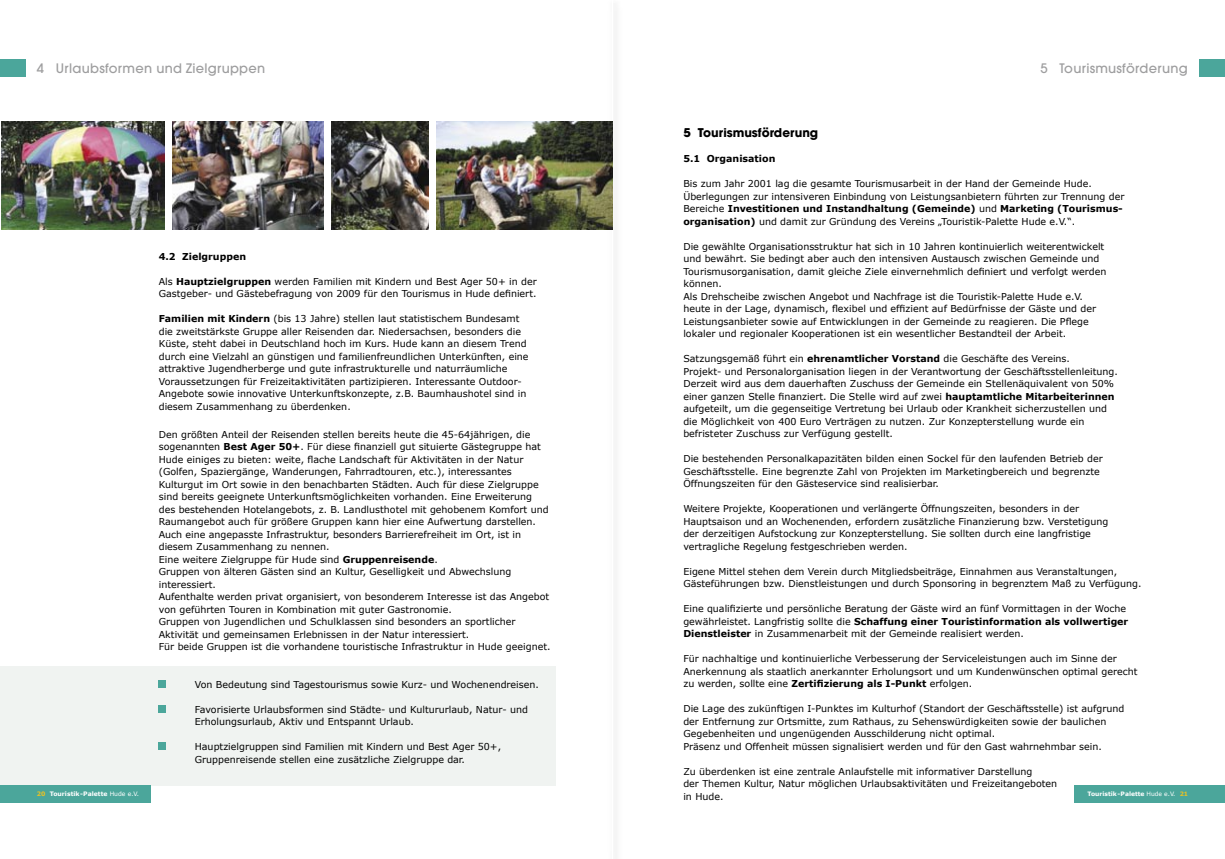
<style>
.page{position:relative;width:1225px;height:859px;background:#fff}
.page>*{position:absolute;margin:0;border:0;box-sizing:border-box;transform-origin:0 0}
.t1{font:500 13px "Avant Garde";letter-spacing:.02em;color:#9e9e9f}
.t2{font:700 12px "Avant Garde";color:#000}
.t3{font:9.5px/12.5px "Verdana";color:#000}
.t4{font:700 9.5px "Verdana";color:#000}
.t5{font:700 6.1px "Verdana";color:#fff}
.t6{font:700 6px "Verdana";color:#fff}
.s1{color:#e6c126}
.s2{font-weight:400}
.s3{font-weight:700}
</style>
<div class="page">
<div style="left:0;top:666px;width:555px;height:119px;background:#f0f3f1"></div>
<div style="left:0;top:60px;width:26px;height:17px;background:#4ba69b"></div>
<div style="left:0;top:785px;width:150px;height:17px;background:#4ba69b"></div>
<div style="left:159px;top:680px;width:7px;height:7px;background:#4ba69b"></div>
<div style="left:159px;top:705px;width:7px;height:7px;background:#4ba69b"></div>
<div style="left:159px;top:743px;width:7px;height:7px;background:#4ba69b"></div>
<img style="left:332px;top:122px;width:96px;height:108px">
<img style="left:173px;top:122px;width:150px;height:108px">
<img style="left:437px;top:122px;width:175px;height:108px">
<img style="left:1px;top:122px;width:163px;height:108px">
<div style="left:1199px;top:60px;width:26px;height:17px;background:#4ba69b"></div>
<div style="left:1074px;top:785px;width:151px;height:17px;background:#4ba69b"></div>
<h1 class="t1" style="left:37px;top:61px;width:230px">4 Urlaubsformen und Zielgruppen</h1>
<p class="t5" style="left:37px;top:790px;width:104px"><span class="s1">20</span> Touristik-Palette <span class="s2">Hude e.V.</span></p>
<p class="t4" style="left:159px;top:250px;width:89px">4.2 Zielgruppen</p>
<p class="t3" style="left:159px;top:275px;width:379px">Als <span class="s3">Hauptzielgruppen</span> werden Familien mit Kindern und Best Ager 50+ in der<br>Gastgeber- und Gästebefragung von 2009 für den Tourismus in Hude definiert.</p>
<p class="t3" style="left:159px;top:312px;width:371px"><span class="s3">Familien mit Kindern</span> (bis 13 Jahre) stellen laut statistischem Bundesamt die zweitstärkste Gruppe aller Reisenden dar. Niedersachsen, besonders die Küste, steht dabei in Deutschland hoch im Kurs. Hude kann an diesem Trend durch eine Vielzahl an günstigen und familienfreundlichen Unterkünften, eine attraktive Jugendherberge und gute infrastrukturelle und naturräumliche Voraussetzungen für Freizeitaktivitäten partizipieren. Interessante Outdoor-Angebote sowie innovative Unterkunftskonzepte, z.B. Baumhaushotel sind in diesem Zusammenhang zu überdenken.</p>
<p class="t3" style="left:159px;top:428px;width:393px">Den größten Anteil der Reisenden stellen bereits heute die 45-64jährigen, die sogenannten <span class="s3">Best Ager 50+</span>. Für diese finanziell gut situierte Gästegruppe hat Hude einiges zu bieten: weite, flache Landschaft für Aktivitäten in der Natur (Golfen, Spaziergänge, Wanderungen, Fahrradtouren, etc.), interessantes Kulturgut im Ort sowie in den benachbarten Städten. Auch für diese Zielgruppe sind bereits geeignete Unterkunftsmöglichkeiten vorhanden. Eine Erweiterung des bestehenden Hotelangebots, z. B. Landlusthotel mit gehobenem Komfort und Raumangebot auch für größere Gruppen kann hier eine Aufwertung darstellen.<br>Auch eine angepasste Infrastruktur, besonders Barrierefreiheit im Ort, ist in diesem Zusammenhang zu nennen.<br>Eine weitere Zielgruppe für Hude sind <span class="s3">Gruppenreisende</span>.<br>Gruppen von älteren Gästen sind an Kultur, Geselligkeit und Abwechslung interessiert.<br>Aufenthalte werden privat organisiert, von besonderem Interesse ist das Angebot von geführten Touren in Kombination mit guter Gastronomie.<br>Gruppen von Jugendlichen und Schulklassen sind besonders an sportlicher Aktivität und gemeinsamen Erlebnissen in der Natur interessiert.<br>Für beide Gruppen ist die vorhandene touristische Infrastruktur in Hude geeignet.</p>
<p class="t3" style="left:195px;top:678px;width:346px">Von Bedeutung sind Tagestourismus sowie Kurz- und Wochenendreisen.</p>
<p class="t3" style="left:195px;top:703px;width:335px">Favorisierte Urlaubsformen sind Städte- und Kultururlaub, Natur- und<br>Erholungsurlaub, Aktiv und Entspannt Urlaub.</p>
<p class="t3" style="left:195px;top:740px;width:308px">Hauptzielgruppen sind Familien mit Kindern und Best Ager 50+,<br>Gruppenreisende stellen eine zusätzliche Zielgruppe dar.</p>
<h1 class="t1" style="left:1040px;top:61px;width:149px">5 Tourismusförderung</h1>
<p class="t2" style="left:683px;top:125px;width:136px">5 Tourismusförderung</p>
<p class="t4" style="left:683px;top:153px;width:94px">5.1 Organisation</p>
<p class="t3" style="left:683px;top:177px;width:443px">Bis zum Jahr 2001 lag die gesamte Tourismusarbeit in der Hand der Gemeinde Hude.<br>Überlegungen zur intensiveren Einbindung von Leistungsanbietern führten zur Trennung der Bereiche <span class="s3">Investitionen und Instandhaltung (Gemeinde)</span> und <span class="s3">Marketing (Tourismus&shy;organisation)</span> und damit zur Gründung des Vereins „Touristik-Palette Hude e.V.“.</p>
<p class="t3" style="left:683px;top:240px;width:424px">Die gewählte Organisationsstruktur hat sich in 10 Jahren kontinuierlich weiterentwickelt und bewährt. Sie bedingt aber auch den intensiven Austausch zwischen Gemeinde und Tourismusorganisation, damit gleiche Ziele einvernehmlich definiert und verfolgt werden können.<br>Als Drehscheibe zwischen Angebot und Nachfrage ist die Touristik-Palette Hude e.V. heute in der Lage, dynamisch, flexibel und effizient auf Bedürfnisse der Gäste und der Leistungsanbieter sowie auf Entwicklungen in der Gemeinde zu reagieren. Die Pflege lokaler und regionaler Kooperationen ist ein wesentlicher Bestandteil der Arbeit.</p>
<p class="t3" style="left:683px;top:352px;width:436px">Satzungsgemäß führt ein <span class="s3">ehrenamtlicher Vorstand</span> die Geschäfte des Vereins.<br>Projekt- und Personalorganisation liegen in der Verantwortung der Geschäftsstellenleitung.<br>Derzeit wird aus dem dauerhaften Zuschuss der Gemeinde ein Stellenäquivalent von 50% einer ganzen Stelle finanziert. Die Stelle wird auf zwei <span class="s3">hauptamtliche Mitarbeiterinnen </span>aufgeteilt, um die gegenseitige Vertretung bei Urlaub oder Krankheit sicherzustellen und die Möglichkeit von 400 Euro Verträgen zu nutzen. Zur Konzepterstellung wurde ein befristeter Zuschuss zur Verfügung gestellt.</p>
<p class="t3" style="left:683px;top:452px;width:421px">Die bestehenden Personalkapazitäten bilden einen Sockel für den laufenden Betrieb der<br>Geschäftsstelle. Eine begrenzte Zahl von Projekten im Marketingbereich und begrenzte<br>Öffnungszeiten für den Gästeservice sind realisierbar.</p>
<p class="t3" style="left:683px;top:502px;width:426px">Weitere Projekte, Kooperationen und verlängerte Öffnungszeiten, besonders in der Hauptsaison und an Wochenenden, erfordern zusätzliche Finanzierung bzw. Verstetigung der derzeitigen Aufstockung zur Konzepterstellung. Sie sollten durch eine langfristige vertragliche Regelung festgeschrieben werden.</p>
<p class="t3" style="left:683px;top:565px;width:460px">Eigene Mittel stehen dem Verein durch Mitgliedsbeiträge, Einnahmen aus Veranstaltungen,<br>Gästeführungen bzw. Dienstleistungen und durch Sponsoring in begrenztem Maß zu Verfügung.</p>
<p class="t3" style="left:683px;top:602px;width:446px">Eine qualifizierte und persönliche Beratung der Gäste wird an fünf Vormittagen in der Woche gewährleistet. Langfristig sollte die <span class="s3">Schaffung einer Touristinformation als vollwertiger<br>Dienstleister</span> in Zusammenarbeit mit der Gemeinde realisiert werden.</p>
<p class="t3" style="left:683px;top:652px;width:455px">Für nachhaltige und kontinuierliche Verbesserung der Serviceleistungen auch im Sinne der<br>Anerkennung als staatlich anerkannter Erholungsort und um Kundenwünschen optimal gerecht zu werden, sollte eine <span class="s3">Zertifizierung als I-Punkt</span> erfolgen.</p>
<p class="t3" style="left:683px;top:702px;width:442px">Die Lage des zukünftigen I-Punktes im Kulturhof (Standort der Geschäftsstelle) ist aufgrund der Entfernung zur Ortsmitte, zum Rathaus, zu Sehenswürdigkeiten sowie der baulichen Gegebenheiten und ungenügenden Ausschilderung nicht optimal.<br>Präsenz und Offenheit müssen signalisiert werden und für den Gast wahrnehmbar sein.</p>
<p class="t3" style="left:683px;top:765px;width:375px">Zu überdenken ist eine zentrale Anlaufstelle mit informativer Darstellung<br>der Themen Kultur, Natur möglichen Urlaubsaktivitäten und Freizeitangeboten in Hude.</p>
<p class="t6" style="left:1087px;top:789px;width:102px">Touristik-Palette <span class="s2">Hude e.V.</span> <span class="s1">21</span></p>
</div>
